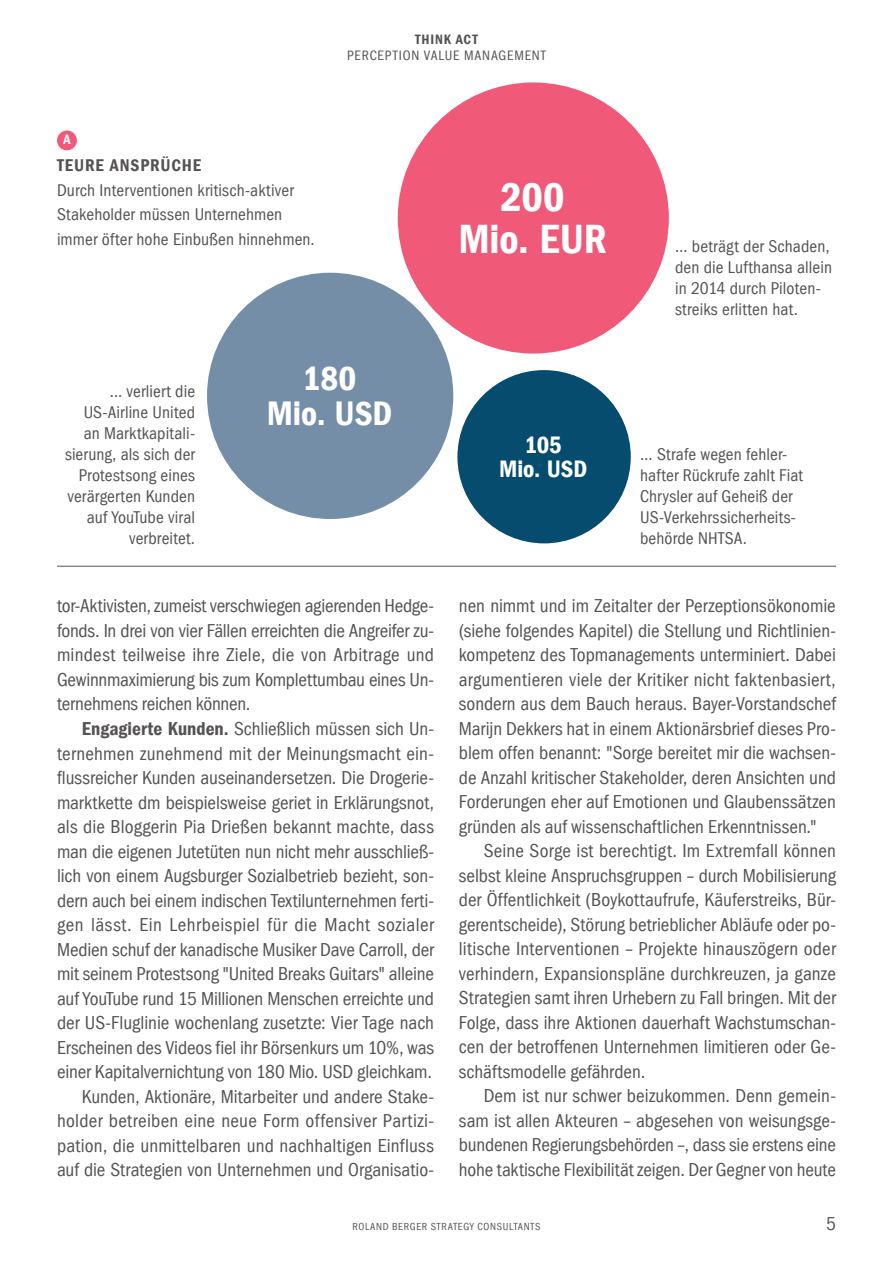
<style>
.page{position:relative;width:893px;height:1265px;background:#fff}
.page>*{position:absolute;margin:0;border:0;box-sizing:border-box;transform-origin:0 0}
.t1{font:42px/42px "Franklin Gothic LT Com Dm Cn";letter-spacing:-.005em;color:#fff;text-align:center}
.t2{font:35px/35px "Franklin Gothic LT Com Dm Cn";letter-spacing:-.005em;color:#fff;text-align:center}
.t3{font:24.5px/24.5px "Franklin Gothic LT Com Dm Cn";letter-spacing:-.005em;color:#fff;text-align:center}
.t4{font:condensed 19.25px/24.5px "Franklin Gothic LT Com";color:#555252;text-align:justify}
.t5{font:condensed 17.5px/21px "Franklin Gothic LT Com";letter-spacing:.005em;color:#555252}
.t6{font:17.5px "Franklin Gothic LT Com Dm Cn";letter-spacing:.05em;color:#555252}
.t7{font:condensed 14px "Franklin Gothic LT Com";letter-spacing:.055em;color:#555252}
.t8{font:14px "Franklin Gothic LT Com Dm Cn";letter-spacing:.055em;color:#555252}
.t9{font:14px "Franklin Gothic LT Com Dm Cn";color:#fff}
.t10{font:condensed 10.5px "Franklin Gothic LT Com";letter-spacing:.065em;color:#555252}
.s1{font-family:"Franklin Gothic LT Com Dm Cn";font-stretch:normal}
</style>
<div class="page">
<div style="left:457px;top:370px;width:174px;height:173px;background:#064c6e;border-radius:50%"></div>
<div style="left:57px;top:130px;width:20px;height:20px;background:#f05978;border-radius:50%"></div>
<hr style="left:57px;top:566px;width:779px;height:1px;background:#555252">
<div style="left:398px;top:82px;width:271px;height:272px;background:#f05978;border-radius:50%"></div>
<div style="left:207px;top:273px;width:246px;height:246px;background:#758ea7;border-radius:50%"></div>
<p class="t8" style="left:415px;top:32px;width:64px">THINK ACT</p>
<p class="t7" style="left:347px;top:48px;width:200px">PERCEPTION VALUE MANAGEMENT</p>
<p class="t9" style="left:63px;top:132px;width:9px">A</p>
<p class="t6" style="left:57px;top:156px;width:146px">TEURE ANSPRÜCHE</p>
<p class="t5" style="left:57px;top:178px;width:259px;line-height:24.5px">Durch Interventionen kritisch-aktiver<br>Stakeholder müssen Unternehmen immer öfter hohe Einbußen hinnehmen.</p>
<h1 class="t1" style="left:458px;top:177px;width:150px">200<br>Mio. EUR</h1>
<p class="t5" style="left:65px;top:381px;width:132px;text-align:right">... verliert die<br>US-Airline United an Marktkapitali&shy;sierung, als sich der<br>Protestsong eines verärgerten Kunden auf YouTube viral verbreitet.</p>
<h2 class="t2" style="left:267px;top:361px;width:127px">180<br>Mio. USD</h2>
<p class="t3" style="left:499px;top:433px;width:89px">105<br>Mio. USD</p>
<p class="t5" style="left:675px;top:236px;width:158px">… beträgt der Schaden, den die Lufthansa allein in 2014 durch Piloten&shy;streiks erlitten hat.</p>
<p class="t5" style="left:640px;top:444px;width:164px">… Strafe wegen fehler&shy;hafter Rückrufe zahlt Fiat<br>Chrysler auf Geheiß der<br>US-Verkehrssicherheits&shy;behörde NHTSA.</p>
<p class="t4" style="left:57px;top:594px;width:379px">tor-Aktivisten, zumeist verschwiegen agierenden Hedge&shy;fonds. In drei von vier Fällen erreichten die Angreifer zu&shy;mindest teilweise ihre Ziele, die von Arbitrage und Gewinnmaximierung bis zum Komplettumbau eines Un&shy;ternehmens reichen können.</p>
<p class="t4" style="left:57px;top:717px;width:379px;text-align:right"><span class="s1">Engagierte Kunden.</span> Schließlich müssen sich Un&shy;ternehmen zunehmend mit der Meinungsmacht ein&shy;flussreicher Kunden auseinandersetzen. Die Drogerie&shy;marktkette dm beispielsweise geriet in Erklärungsnot, als die Bloggerin Pia Drießen bekannt machte, dass man die eigenen Jutetüten nun nicht mehr ausschließ&shy;lich von einem Augsburger Sozialbetrieb bezieht, son&shy;dern auch bei einem indischen Textilunternehmen ferti&shy;gen lässt. Ein Lehrbeispiel für die Macht sozialer Medien schuf der kanadische Musiker Dave Carroll, der mit seinem Protestsong "United Breaks Guitars" alleine auf YouTube rund 15 Millionen Menschen erreichte und der US-Fluglinie wochenlang zusetzte: Vier Tage nach Erscheinen des Videos fiel ihr Börsenkurs um 10%, was einer Kapitalvernichtung von 180 Mio. USD gleichkam.<br>Kunden, Aktionäre, Mitarbeiter und andere Stake&shy;holder betreiben eine neue Form offensiver Partizi&shy;pation, die unmittelbaren und nachhaltigen Einfluss auf die Strategien von Unternehmen und Organisatio-</p>
<p class="t4" style="left:459px;top:594px;width:379px">nen nimmt und im Zeitalter der Perzeptionsökonomie (siehe folgendes Kapitel) die Stellung und Richtlinien&shy;kompetenz des Topmanagements unterminiert. Dabei argumentieren viele der Kritiker nicht faktenbasiert, sondern aus dem Bauch heraus. Bayer-Vorstandschef Marijn Dekkers hat in einem Aktionärsbrief dieses Pro&shy;blem offen benannt: "Sorge bereitet mir die wachsen&shy;de Anzahl kritischer Stakeholder, deren Ansichten und Forderungen eher auf Emotionen und Glaubenssätzen gründen als auf wissenschaftlichen Erkenntnissen."</p>
<p class="t4" style="left:459px;top:839px;width:379px;text-indent:25px">Seine Sorge ist berechtigt. Im Extremfall können selbst kleine Anspruchsgruppen – durch Mobilisierung der Öffentlichkeit (Boykottaufrufe, Käuferstreiks, Bür&shy;gerentscheide), Störung betrieblicher Abläufe oder po&shy;litische Interventionen – Projekte hinauszögern oder verhindern, Expansionspläne durchkreuzen, ja ganze Strategien samt ihren Urhebern zu Fall bringen. Mit der Folge, dass ihre Aktionen dauerhaft Wachstumschan&shy;cen der betroffenen Unternehmen limitieren oder Ge&shy;schäftsmodelle gefährden.</p>
<p class="t4" style="left:459px;top:1084px;width:379px;text-indent:25px">Dem ist nur schwer beizukommen. Denn gemein&shy;sam ist allen Akteuren – abgesehen von weisungsge&shy;bundenen Regierungsbehörden –, dass sie erstens eine hohe taktische Flexibilität zeigen. Der Gegner von heute</p>
<p class="t10" style="left:352px;top:1221px;width:190px">ROLAND BERGER STRATEGY CONSULTANTS</p>
<p class="t4" style="left:826px;top:1212px;width:11px">5</p>
</div>
